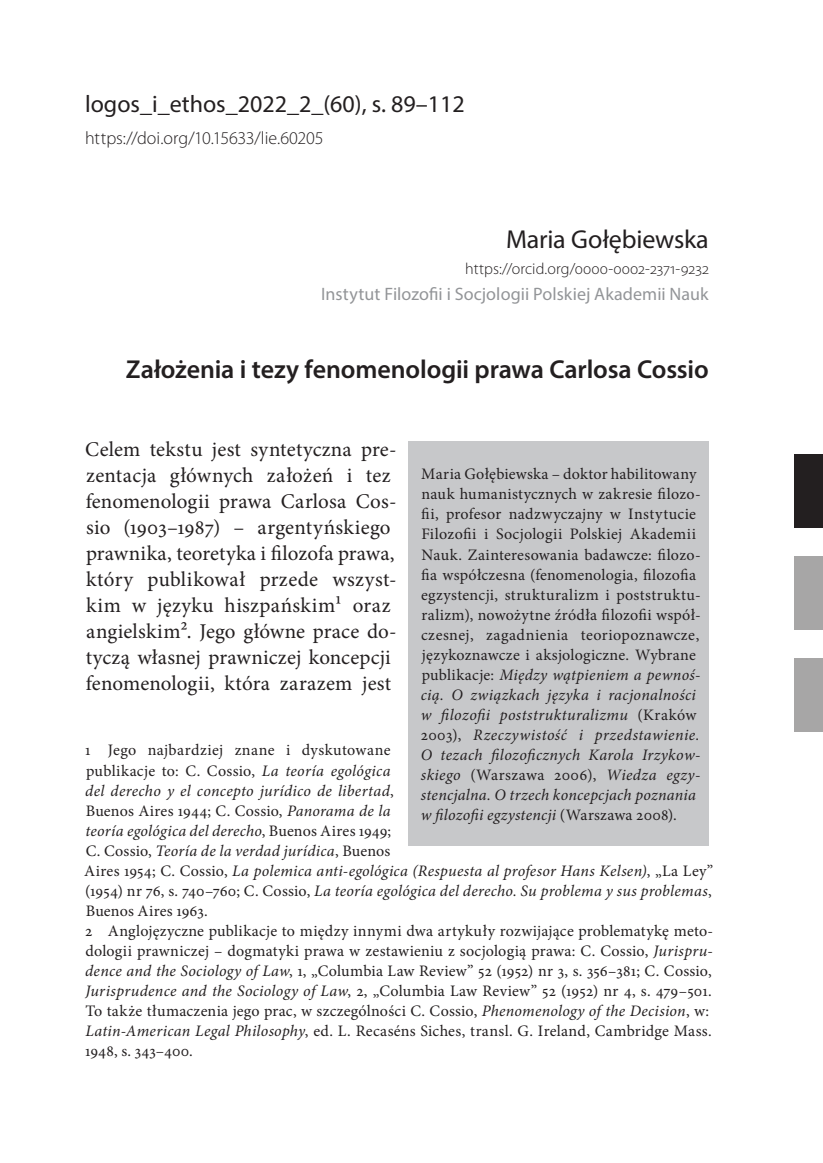
<style>
.page{position:relative;width:823px;height:1163px;background:#fff}
.page>*{position:absolute;margin:0;border:0;box-sizing:border-box;transform-origin:0 0}
.t1{font:600 26px "Myriad Pro";letter-spacing:-.005em;color:#231f20}
.t2{font:26px "Myriad Pro";letter-spacing:-.005em;color:#231f20}
.t3{font:24px "Myriad Pro";color:#231f20}
.t4{font:21px/26px "Minion Pro";letter-spacing:.01em;color:#231f20}
.t5{font:18px "Myriad Pro";letter-spacing:.005em;color:#939598}
.t6{font:300 18px "Myriad Pro";letter-spacing:-.01em;color:#231f20}
.t7{font:16px/20px "Minion Pro";letter-spacing:.015em;color:#231f20}
.t8{font:300 16px "Myriad Pro";letter-spacing:.005em;color:#231f20}
.s1{font-style:italic}
</style>
<div class="page">
<div style="left:794px;top:556px;width:28px;height:73px;background:#a7a6a6"></div>
<div style="left:794px;top:454px;width:28px;height:73px;background:#231f20"></div>
<div style="left:794px;top:658px;width:28px;height:73px;background:#a7a6a6"></div>
<div style="left:408px;top:441px;width:300px;height:405px;background:#c7c8ca"></div>
<h2 class="t3" style="left:85px;top:89px;width:381px">logos_i_ethos_2022_2_(60), s. 89–112</h2>
<p class="t6" style="left:85px;top:127px;width:240px">https://doi.org/10.15633/lie.60205</p>
<h1 class="t2" style="left:505px;top:223px;width:204px">Maria Gołębiewska</h1>
<p class="t8" style="left:465px;top:259px;width:245px">https://orcid.org/0000-0002-2371-9232</p>
<p class="t5" style="left:321px;top:282px;width:389px">Instytut Filozofii i Socjologii Polskiej Akademii Nauk</p>
<h1 class="t1" style="left:126px;top:352px;width:584px">Założenia i tezy fenomenologii prawa Carlosa Cossio</h1>
<p class="t4" style="left:85px;top:436px;width:313px">Celem tekstu jest syntetyczna pre&shy;zentacja głównych założeń i tez fenomenologii prawa Carlosa Cos&shy;sio (1903–1987) – argentyńskiego prawnika, teoretyka i filozofa prawa, który publikował przede wszyst&shy;kim w języku hiszpańskim1 oraz angielskim2. Jego główne prace do&shy;tyczą własnej prawniczej koncepcji fenomenologii, która zarazem jest</p>
<p class="t7" style="left:420px;top:464px;width:281px">Maria Gołębiewska – doktor habilitowany nauk humanistycznych w zakresie filozo&shy;fii, profesor nadzwyczajny w Instytucie Filozofii i Socjologii Polskiej Akademii Nauk. Zainteresowania badawcze: filozo&shy;fia współczesna (fenomenologia, filozofia egzystencji, strukturalizm i poststruktu&shy;ralizm), nowożytne źródła filozofii współ&shy;czesnej, zagadnienia teoriopoznawcze, językoznawcze i aksjologiczne. Wybrane publikacje: <span class="s1">Między wątpieniem a pewnoś&shy;cią. O związkach języka i racjonalności w filozofii poststrukturalizmu</span> (Kraków 2003), <span class="s1">Rzeczywistość i przedstawienie.<br>O tezach filozoficznych Karola Irzykow&shy;skiego</span> (Warszawa 2006), <span class="s1">Wiedza egzy&shy;stencjalna. O trzech koncepcjach poznania w filozofii egzystencji</span> (Warszawa 2008).</p>
<p class="t7" style="left:84px;top:740px;width:630px">1 Jego najbardziej znane i dyskutowane<br>publikacje to: C. Cossio, <span class="s1">La teoría egológica<br>del derecho y el concepto jurídico de libertad</span>,<br>Buenos Aires 1944; C. Cossio, <span class="s1">Panorama de la<br>teoría egológica del derecho</span>, Buenos Aires 1949;<br>C. Cossio, <span class="s1">Teoría de la verdad jurídica</span>, Buenos<br>Aires 1954; C. Cossio, <span class="s1">La polemica anti-egológica (Respuesta al profesor Hans Kelsen)</span>, „La Ley” (1954) nr 76, s. 740–760; C. Cossio, <span class="s1">La teoría egológica del derecho. Su problema y sus problemas</span>, Buenos Aires 1963.<br>2 Anglojęzyczne publikacje to między innymi dwa artykuły rozwijające problematykę meto&shy;dologii prawniczej – dogmatyki prawa w zestawieniu z socjologią prawa: C. Cossio, <span class="s1">Jurispru&shy;dence and the Sociology of Law</span>, 1, „Columbia Law Review” 52 (1952) nr 3, s. 356–381; C. Cossio, <span class="s1">Jurisprudence and the Sociology of Law</span>, 2, „Columbia Law Review” 52 (1952) nr 4, s. 479–501.<br>To także tłumaczenia jego prac, w szczególności C. Cossio, <span class="s1">Phenomenology of the Decision</span>, w:<br><span class="s1">Latin-American Legal Philosophy</span>, ed. L. Recaséns Siches, transl. G. Ireland, Cambridge Mass.<br>1948, s. 343–400.</p>
</div>
